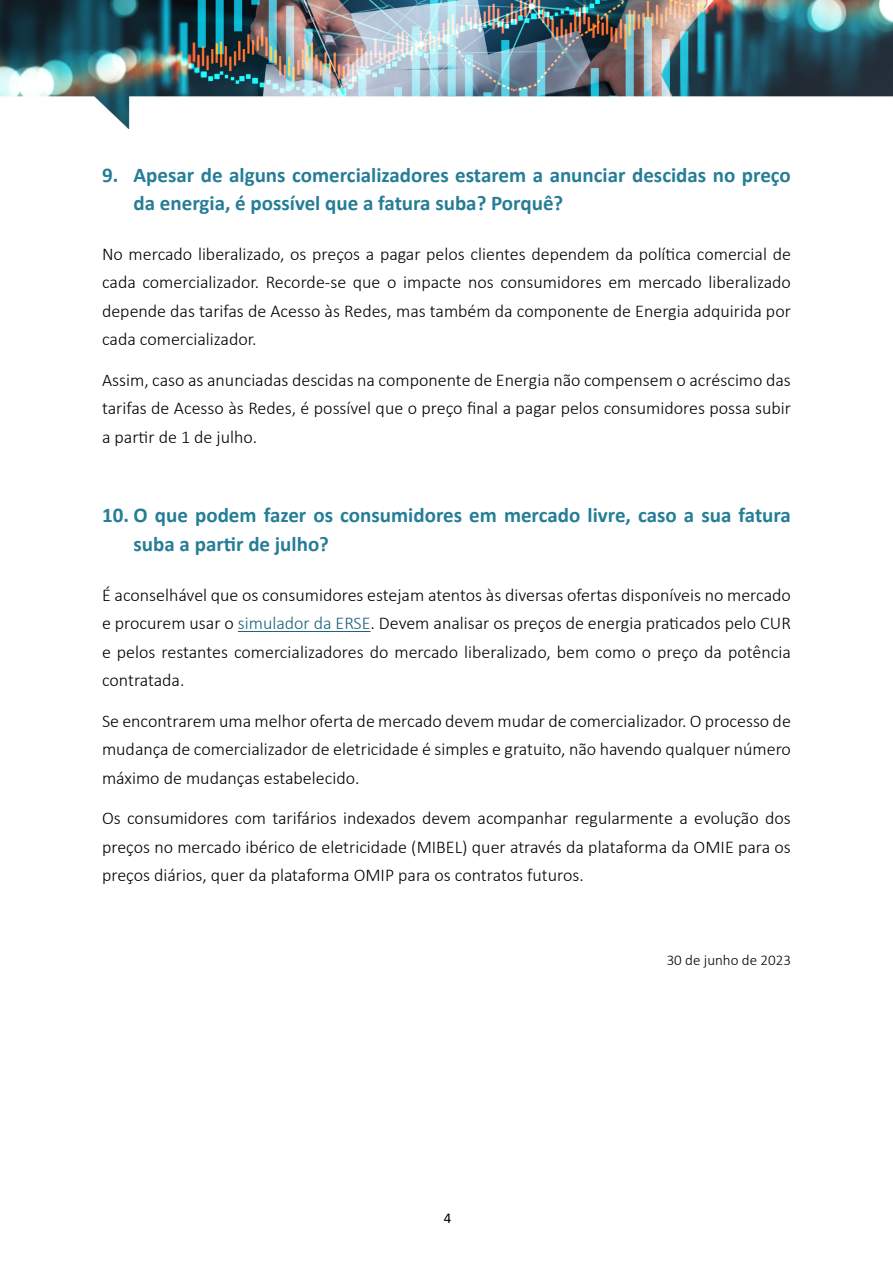
<style>
.page{position:relative;width:893px;height:1263px;background:#fff}
.page>*{position:absolute;margin:0;border:0;box-sizing:border-box;transform-origin:0 0}
.t1{font:700 21px/28.5px "Calibri";color:#257d96}
.t2{font:300 18px/28.5px "Calibri";color:#000;text-align:justify}
.t3{font:300 15px "Calibri";color:#000}
.t4{font:15px "Calibri";color:#000}
.s1{color:#1d6178}
</style>
<div class="page">
<img style="left:0;top:0;width:893px;height:129px">
<hr style="left:238px;top:631px;width:133px;height:1px;background:#1d6178">
<p class="t1" style="left:134px;top:160px;width:659px;text-indent:-32px">9. Apesar de alguns comercializadores estarem a anunciar descidas no preço da energia, é possível que a fatura suba? Porquê?</p>
<p class="t2" style="left:102px;top:239px;width:690px">No mercado liberalizado, os preços a pagar pelos clientes dependem da política comercial de cada comercializador. Recorde-se que o impacte nos consumidores em mercado liberalizado depende das tarifas de Acesso às Redes, mas também da componente de Energia adquirida por cada comercializador.</p>
<p class="t2" style="left:102px;top:365px;width:690px">Assim, caso as anunciadas descidas na componente de Energia não compensem o acréscimo das tarifas de Acesso às Redes, é possível que o preço final a pagar pelos consumidores possa subir a partir de 1 de julho.</p>
<p class="t1" style="left:134px;top:501px;width:659px;text-indent:-32px">10. O que podem fazer os consumidores em mercado livre, caso a sua fatura suba a partir de julho?</p>
<p class="t2" style="left:102px;top:580px;width:690px">É aconselhável que os consumidores estejam atentos às diversas ofertas disponíveis no mercado e procurem usar o <span class="s1">simulador da ERSE</span>. Devem analisar os preços de energia praticados pelo CUR e pelos restantes comercializadores do mercado liberalizado, bem como o preço da potência contratada.</p>
<p class="t2" style="left:102px;top:706px;width:690px">Se encontrarem uma melhor oferta de mercado devem mudar de comercializador. O processo de mudança de comercializador de eletricidade é simples e gratuito, não havendo qualquer número máximo de mudanças estabelecido.</p>
<p class="t2" style="left:102px;top:804px;width:690px">Os consumidores com tarifários indexados devem acompanhar regularmente a evolução dos preços no mercado ibérico de eletricidade (MIBEL) quer através da plataforma da OMIE para os preços diários, quer da plataforma OMIP para os contratos futuros.</p>
<p class="t4" style="left:444px;top:1207px;width:9px">4</p>
<p class="t3" style="left:667px;top:951px;width:126px">30 de junho de 2023</p>
</div>
